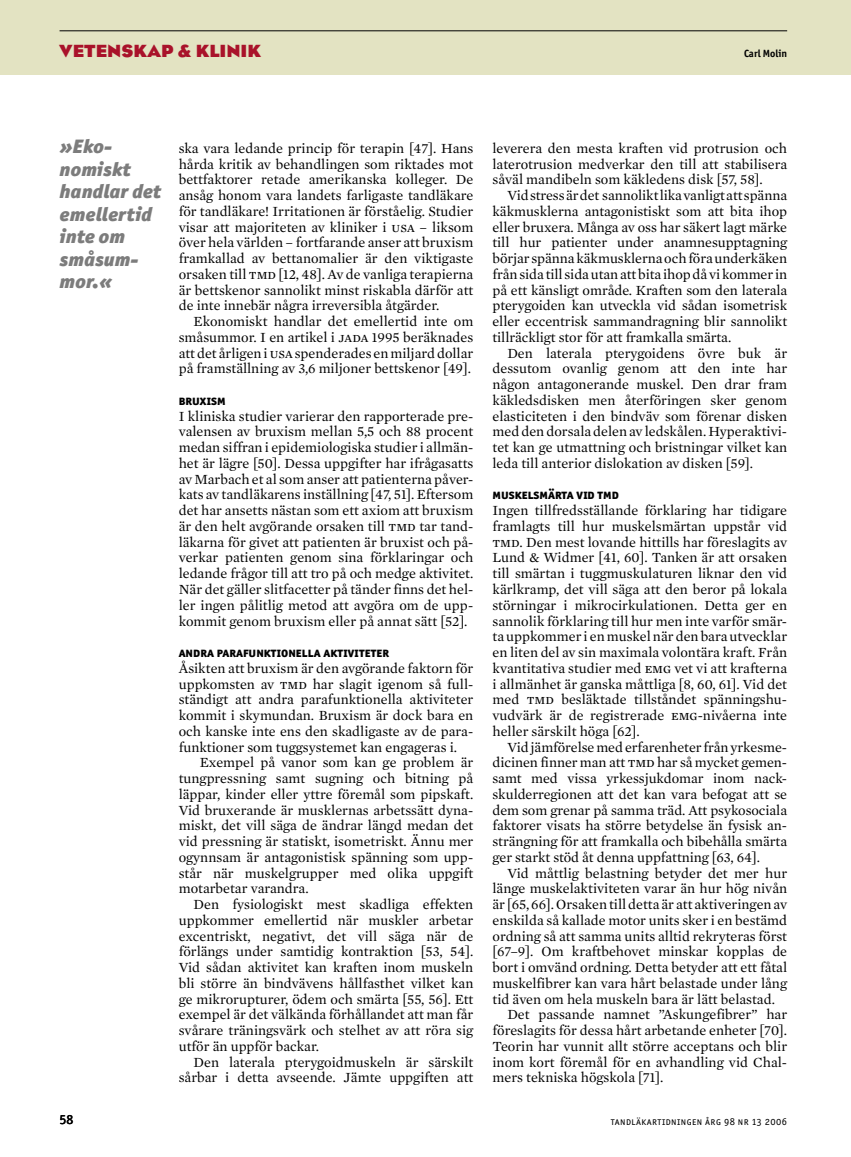
<style>
.page{position:relative;width:851px;height:1157px;background:#fff}
.page>*{position:absolute;margin:0;border:0;box-sizing:border-box;transform-origin:0 0}
.citat{font:italic 900 19.5px/22.5px "Officina Sans ITC Std";color:#7c7c7c}
.t1{font:700 18px "Eagle TLTOT";color:#a9122a}
.Brödtext_in_ME{font:14.25px/15.8px "Mercury TLT Text OT";color:#000;text-align:justify}
.Brödtext_ME{font:14.25px/15.8px "Mercury TLT Text OT";color:#000;text-align:justify}
.Mellis_fet{font:800 13.5px "Officina Sans ITC Std";color:#000}
.t2{font:500 13.5px "Officina Sans ITC Std";color:#000}
.t3{font:10.5px "Officina Sans ITC Std";letter-spacing:.04em;color:#000}
.t4{font:700 10.5px "Officina Sans ITC Std";color:#000}
</style>
<div class="page">
<div style="left:0;top:0;width:850px;height:75px;background:#e3e3c2"></div>
<hr style="left:60px;top:30px;width:727px;height:1px;background:#000">
<hr style="left:850px;top:0;width:1px;height:75px;background:#e3e3c2">
<p class="t1" style="left:59px;top:41px;width:203px">VETENSKAP &amp; KLINIK</p>
<p class="t4" style="left:705px;top:47px;width:83px">Petersson &amp; Klinge</p>
<p class="t4" style="left:744px;top:47px;width:45px">Carl Molin</p>
<p class="citat" style="left:60px;top:135px;width:103px">»Eko&shy;nomiskt handlar det emellertid inte om småsum&shy;mor.«</p>
<p class="t2" style="left:60px;top:1111px;width:15px">58</p>
<p class="Brödtext_in_ME" style="left:179px;top:140px;width:296px">ska vara ledande princip för terapin [47]. Hans hårda kritik av behandlingen som riktades mot bettfaktorer retade amerikanska kolleger. De ansåg honom vara landets farligaste tandläkare för tandläkare! Irritationen är förståelig. Studier visar att majoriteten av kliniker i USA – liksom över hela världen – fortfarande anser att bruxism framkallad av bettanomalier är den viktigaste orsaken till TMD [12, 48]. Av de vanliga terapierna är bettskenor sannolikt minst riskabla därför att de inte innebär några irreversibla åtgärder.</p>
<p class="Brödtext_in_ME" style="left:179px;top:313px;width:296px;text-indent:15px">Ekonomiskt handlar det emellertid inte om småsummor. I en artikel i JADA 1995 beräknades att det årligen i USA spenderades en miljard dollar på framställning av 3,6 miljoner bettskenor [49].</p>
<p class="Mellis_fet" style="left:179px;top:392px;width:48px">BRUXISM</p>
<p class="Brödtext_ME" style="left:179px;top:408px;width:296px">I kliniska studier varierar den rapporterade pre&shy;valensen av bruxism mellan 5,5 och 88 procent medan siffran i epidemiologiska studier i allmän&shy;het är lägre [50]. Dessa uppgifter har ifrågasatts av Marbach et al som anser att patienterna påver&shy;kats av tandläkarens inställning [47, 51]. Eftersom det har ansetts nästan som ett axiom att bruxism är den helt avgörande orsaken till TMD tar tand&shy;läkarna för givet att patienten är bruxist och på&shy;verkar patienten genom sina förklaringar och ledande frågor till att tro på och medge aktivitet.<br>När det gäller slitfacetter på tänder finns det hel&shy;ler ingen pålitlig metod att avgöra om de upp&shy;kommit genom bruxism eller på annat sätt [52].</p>
<p class="Mellis_fet" style="left:179px;top:644px;width:212px">ANDRA PARAFUNKTIONELLA AKTIVITETER</p>
<p class="Brödtext_ME" style="left:179px;top:660px;width:296px">Åsikten att bruxism är den avgörande faktorn för uppkomsten av TMD har slagit igenom så full&shy;ständigt att andra parafunktionella aktiviteter kommit i skymundan. Bruxism är dock bara en och kanske inte ens den skadligaste av de para&shy;funktioner som tuggsystemet kan engageras i.</p>
<p class="Brödtext_in_ME" style="left:179px;top:754px;width:296px;text-indent:21px">Exempel på vanor som kan ge problem är tungpressning samt sugning och bitning på läppar, kinder eller yttre föremål som pipskaft.<br>Vid bruxerande är musklernas arbetssätt dyna&shy;miskt, det vill säga de ändrar längd medan det vid pressning är statiskt, isometriskt. Ännu mer ogynnsam är antagonistisk spänning som upp&shy;står när muskelgrupper med olika uppgift motarbetar varandra.</p>
<p class="Brödtext_in_ME" style="left:179px;top:896px;width:296px;text-indent:15px">Den fysiologiskt mest skadliga effekten uppkommer emellertid när muskler arbetar excentriskt, negativt, det vill säga när de förlängs under samtidig kontraktion [53, 54].<br>Vid sådan aktivitet kan kraften inom muskeln bli större än bindvävens hållfasthet vilket kan ge mikrorupturer, ödem och smärta [55, 56]. Ett exempel är det välkända förhållandet att man får svårare träningsvärk och stelhet av att röra sig utför än uppför backar.</p>
<p class="Brödtext_in_ME" style="left:179px;top:1054px;width:296px;text-align:right">Den laterala pterygoidmuskeln är särskilt sårbar i detta avseende. Jämte uppgiften att</p>
<p class="Brödtext_in_ME" style="left:492px;top:140px;width:296px">leverera den mesta kraften vid protrusion och laterotrusion medverkar den till att stabilisera såväl mandibeln som käkledens disk [57, 58].</p>
<p class="Brödtext_in_ME" style="left:492px;top:187px;width:296px;text-indent:15px">Vid stress är det sannolikt lika vanligt att spänna käkmusklerna antagonistiskt som att bita ihop eller bruxera. Många av oss har säkert lagt märke till hur patienter under anamnesupptagning börjar spänna käkmusklerna och föra underkäken från sida till sida utan att bita ihop då vi kommer in på ett känsligt område. Kraften som den laterala pterygoiden kan utveckla vid sådan isometrisk eller eccentrisk sammandragning blir sannolikt tillräckligt stor för att framkalla smärta.</p>
<p class="Brödtext_in_ME" style="left:492px;top:345px;width:296px;text-indent:15px">Den laterala pterygoidens övre buk är dessutom ovanlig genom att den inte har någon antagonerande muskel. Den drar fram käkledsdisken men återföringen sker genom elasticiteten i den bindväv som förenar disken med den dorsala delen av ledskålen. Hyperaktivi&shy;tet kan ge utmattning och bristningar vilket kan leda till anterior dislokation av disken [59].</p>
<p class="Mellis_fet" style="left:492px;top:486px;width:128px">MUSKELSMÄRTA VID TMD</p>
<p class="Brödtext_ME" style="left:492px;top:502px;width:296px">Ingen tillfredsställande förklaring har tidigare framlagts till hur muskelsmärtan uppstår vid TMD. Den mest lovande hittills har föreslagits av Lund &amp; Widmer [41, 60]. Tanken är att orsaken till smärtan i tuggmuskulaturen liknar den vid kärlkramp, det vill säga att den beror på lokala störningar i mikrocirkulationen. Detta ger en sannolik förklaring till hur men inte varför smär&shy;ta uppkommer i en muskel när den bara utvecklar en liten del av sin maximala volontära kraft. Från kvantitativa studier med EMG vet vi att krafterna i allmänhet är ganska måttliga [8, 60, 61]. Vid det med TMD besläktade tillståndet spänningshu&shy;vudvärk är de registrerade EMG-nivåerna inte heller särskilt höga [62].</p>
<p class="Brödtext_in_ME" style="left:492px;top:739px;width:296px;text-indent:15px">Vid jämförelse med erfarenheter från yrkesme&shy;dicinen finner man att TMD har så mycket gemen&shy;samt med vissa yrkessjukdomar inom nack&shy;skulderregionen att det kan vara befogat att se dem som grenar på samma träd. Att psykosociala faktorer visats ha större betydelse än fysisk an&shy;strängning för att framkalla och bibehålla smärta ger starkt stöd åt denna uppfattning [63, 64].</p>
<p class="Brödtext_in_ME" style="left:492px;top:865px;width:296px;text-indent:15px">Vid måttlig belastning betyder det mer hur länge muskelaktiviteten varar än hur hög nivån är [65, 66]. Orsaken till detta är att aktiveringen av enskilda så kallade motor units sker i en bestämd ordning så att samma units alltid rekryteras först [67–9]. Om kraftbehovet minskar kopplas de bort i omvänd ordning. Detta betyder att ett fåtal muskelfibrer kan vara hårt belastade under lång tid även om hela muskeln bara är lätt belastad.</p>
<p class="Brödtext_in_ME" style="left:492px;top:1006px;width:296px;text-indent:15px">Det passande namnet ”Askungefibrer” har föreslagits för dessa hårt arbetande enheter [70].<br>Teorin har vunnit allt större acceptans och blir inom kort föremål för en avhandling vid Chal&shy;mers tekniska högskola [71].</p>
<p class="t3" style="left:610px;top:1115px;width:178px">TANDLÄKARTIDNINGEN ÅRG 98 NR 13 2006</p>
</div>
